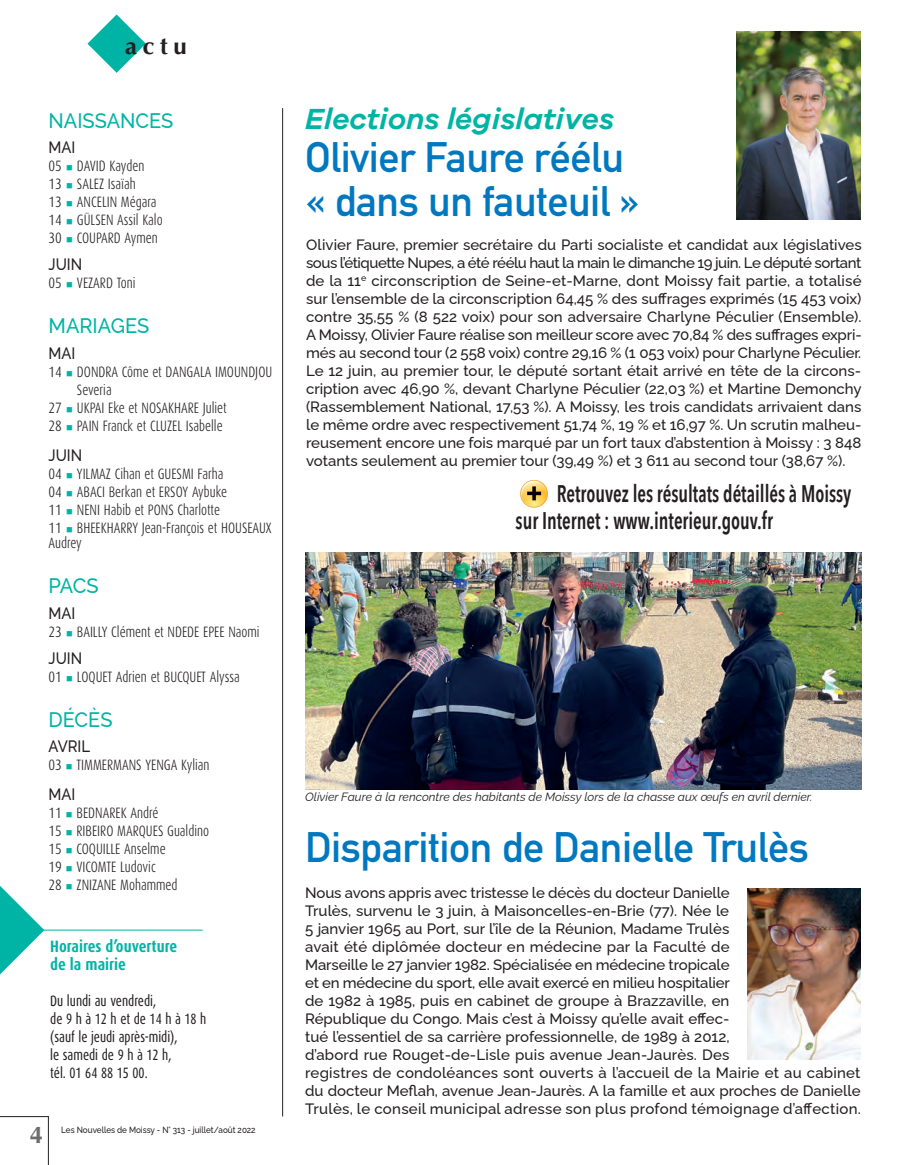
<style>
.page{position:relative;width:910px;height:1165px;background:#fff}
.page>*{position:absolute;margin:0;border:0;box-sizing:border-box;transform-origin:0 0}
.t1{font:700 42px/43.5px "DIN Alternate";letter-spacing:-.01em;color:#0078c0}
.t2{font:italic 600 30px "Galano Grotesque";color:#00b4a5}
.t3{font:25.05px "Myriad Pro";color:#0097cf}
.t4{font:600 24px/27px "Avenir Next Condensed";color:#231f20;scale:.8 1}
.t5{font:700 24px "Optima";color:#231f20}
.t6{font:700 24px "Optima";color:#6c6d70}
.t7{font:500 21px "Raleway";color:#00b4a5;scale:.95 1}
.t8{font:500 16.5px "Raleway";color:#231f20;scale:.9 1}
.t9{font:700 16.5px/18px "Dax Condensed";color:#00b4a5}
.t10{font:500 15px/18px "Raleway";color:#231f20}
.t11{font:300 15px/18px "Dax Condensed";color:#231f20}
.t12{font:15px/18px "Dax Condensed";color:#231f20;scale:.9 1}
.t13{font:300 15px "Dax Condensed";color:#231f20;scale:.9 1}
.t14{font:italic 12px "Raleway";color:#231f20}
.t15{font:500 9px "Raleway";color:#231f20;scale:.9 1}
.s1{color:#00b4a5}
</style>
<div class="page">
<hr style="left:282px;top:108px;width:1px;height:1008px;background:#231f20">
<hr style="left:0;top:929px;width:202px;height:1px;background:#00b4a5">
<svg style="left:0;top:886px;width:44px;height:89px"></svg>
<svg style="left:87px;top:14px;width:59px;height:59px"></svg>
<img style="left:747px;top:888px;width:113px;height:170px">
<img style="left:305px;top:552px;width:556px;height:237px">
<img style="left:736px;top:32px;width:124px;height:187px">
<svg style="left:520px;top:480px;width:27px;height:27px"></svg>
<svg style="left:0;top:1116px;width:49px;height:49px"></svg>
<h3 class="t5" style="left:125px;top:32px;width:63px">actu</h3>
<h3 class="t7" style="left:49px;top:104px;width:133px">NAISSANCES</h3>
<p class="t8" style="left:49px;top:134px;width:31px">MAI</p>
<p class="t11" style="left:49px;top:157px;width:116px">05 <span class="s1">■</span> DAVID Kayden<br>13 <span class="s1">■</span> SALEZ Isaïah<br>13 <span class="s1">■</span> ANCELIN Mégara<br>14 <span class="s1">■</span> GÜLSEN Assil Kalo<br>30 <span class="s1">■</span> COUPARD Aymen</p>
<p class="t8" style="left:49px;top:251px;width:39px">JUIN</p>
<p class="t11" style="left:49px;top:274px;width:88px">05 <span class="s1">■</span> VEZARD Toni</p>
<h3 class="t7" style="left:49px;top:309px;width:107px">MARIAGES</h3>
<p class="t8" style="left:49px;top:340px;width:31px">MAI</p>
<p class="t11" style="left:49px;top:363px;width:225px">14 <span class="s1">■</span> DONDRA Côme et DANGALA IMOUNDJOU</p>
<p class="t13" style="left:77px;top:381px;width:40px">Severia</p>
<p class="t11" style="left:49px;top:399px;width:180px">27 <span class="s1">■</span> UKPAI Eke et NOSAKHARE Juliet</p>
<p class="t11" style="left:49px;top:417px;width:176px">28 <span class="s1">■</span> PAIN Franck et CLUZEL Isabelle</p>
<p class="t8" style="left:49px;top:442px;width:39px">JUIN</p>
<p class="t11" style="left:49px;top:465px;width:224px">04 <span class="s1">■</span> YILMAZ Cihan et GUESMI Farha<br>04 <span class="s1">■</span> ABACI Berkan et ERSOY Aybuke<br>11 <span class="s1">■</span> NENI Habib et PONS Charlotte<br>11 <span class="s1">■</span> BHEEKHARRY Jean-François et HOUSEAUX</p>
<p class="t13" style="left:49px;top:534px;width:39px">Audrey</p>
<h3 class="t7" style="left:49px;top:569px;width:54px">PACS</h3>
<p class="t8" style="left:49px;top:599px;width:31px">MAI</p>
<p class="t11" style="left:49px;top:622px;width:212px">23 <span class="s1">■</span> BAILLY Clément et NDEDE EPEE Naomi</p>
<p class="t8" style="left:49px;top:644px;width:39px">JUIN</p>
<p class="t11" style="left:49px;top:667px;width:193px">01 <span class="s1">■</span> LOQUET Adrien et BUCQUET Alyssa</p>
<h3 class="t7" style="left:49px;top:702px;width:69px">DÉCÈS</h3>
<p class="t8" style="left:49px;top:733px;width:48px">AVRIL</p>
<p class="t11" style="left:49px;top:756px;width:162px">03 <span class="s1">■</span> TIMMERMANS YENGA Kylian</p>
<p class="t8" style="left:49px;top:781px;width:31px">MAI</p>
<p class="t11" style="left:49px;top:804px;width:162px">11 <span class="s1">■</span> BEDNAREK André<br>15 <span class="s1">■</span> RIBEIRO MARQUES Gualdino<br>15 <span class="s1">■</span> COQUILLE Anselme<br>19 <span class="s1">■</span> VICOMTE Ludovic<br>28 <span class="s1">■</span> ZNIZANE Mohammed</p>
<p class="t9" style="left:50px;top:937px;width:128px">Horaires d’ouverture de la mairie</p>
<p class="t12" style="left:50px;top:991px;width:175px">Du lundi au vendredi,<br>de 9 h à 12 h et de 14 h à 18 h (sauf le jeudi après-midi),<br>le samedi de 9 h à 12 h,<br>tél. 01 64 88 15 00.</p>
<h3 class="t6" style="left:30px;top:1120px;width:15px">4</h3>
<p class="t15" style="left:61px;top:1122px;width:217px">Les Nouvelles de Moissy - N° 313 - juillet/août 2022</p>
<h2 class="t2" style="left:305px;top:100px;width:310px">Elections législatives</h2>
<h1 class="t1" style="left:305px;top:133px;width:336px">Olivier Faure réélu « dans un fauteuil »</h1>
<p class="t10" style="left:306px;top:234px;width:557px;text-align:justify">Olivier Faure, premier secrétaire du Parti socialiste et candidat aux législatives sous l’étiquette Nupes, a été réélu haut la main le dimanche 19 juin. Le député sortant de la 11<sup>e</sup> circonscription de Seine-et-Marne, dont Moissy fait partie, a totalisé sur l’ensemble de la circonscription 64,45 % des suffrages exprimés (15 453 voix) contre 35,55 % (8 522 voix) pour son adversaire Charlyne Péculier (Ensemble).<br>A Moissy, Olivier Faure réalise son meilleur score avec 70,84 % des suffrages expri&shy;més au second tour (2 558 voix) contre 29,16 % (1 053 voix) pour Charlyne Péculier.<br>Le 12 juin, au premier tour, le député sortant était arrivé en tête de la circons&shy;cription avec 46,90 %, devant Charlyne Péculier (22,03 %) et Martine Demonchy (Rassemblement National, 17,53 %). A Moissy, les trois candidats arrivaient dans le même ordre avec respectivement 51,74 %, 19 % et 16,97 %. Un scrutin malheu&shy;reusement encore une fois marqué par un fort taux d’abstention à Moissy : 3 848 votants seulement au premier tour (39,49 %) et 3 611 au second tour (38,67 %).</p>
<h3 class="t4" style="left:515px;top:479px;width:421px;text-indent:41px">Retrouvez les résultats détaillés à Moissy sur Internet : www.interieur.gouv.fr</h3>
<h3 class="t3" style="left:527px;top:517px;width:17px">+</h3>
<p class="t14" style="left:305px;top:786px;width:508px">Olivier Faure à la rencontre des habitants de Moissy lors de la chasse aux œufs en avril dernier.</p>
<h1 class="t1" style="left:305px;top:822px;width:505px">Disparition de Danielle Trulès</h1>
<p class="t10" style="left:305px;top:882px;width:557px">Nous avons appris avec tristesse le décès du docteur Danielle<br>Trulès, survenu le 3 juin, à Maisoncelles-en-Brie (77). Née le<br>5 janvier 1965 au Port, sur l’île de la Réunion, Madame Trulès<br>avait été diplômée docteur en médecine par la Faculté de<br>Marseille le 27 janvier 1982. Spécialisée en médecine tropicale<br>et en médecine du sport, elle avait exercé en milieu hospitalier<br>de 1982 à 1985, puis en cabinet de groupe à Brazzaville, en<br>République du Congo. Mais c’est à Moissy qu’elle avait effec-<br>tué l’essentiel de sa carrière professionnelle, de 1989 à 2012,<br>d’abord rue Rouget-de-Lisle puis avenue Jean-Jaurès. Des<br>registres de condoléances sont ouverts à l’accueil de la Mairie et au cabinet du docteur Meflah, avenue Jean-Jaurès. A la famille et aux proches de Danielle Trulès, le conseil municipal adresse son plus profond témoignage d’affection.</p>
</div>
